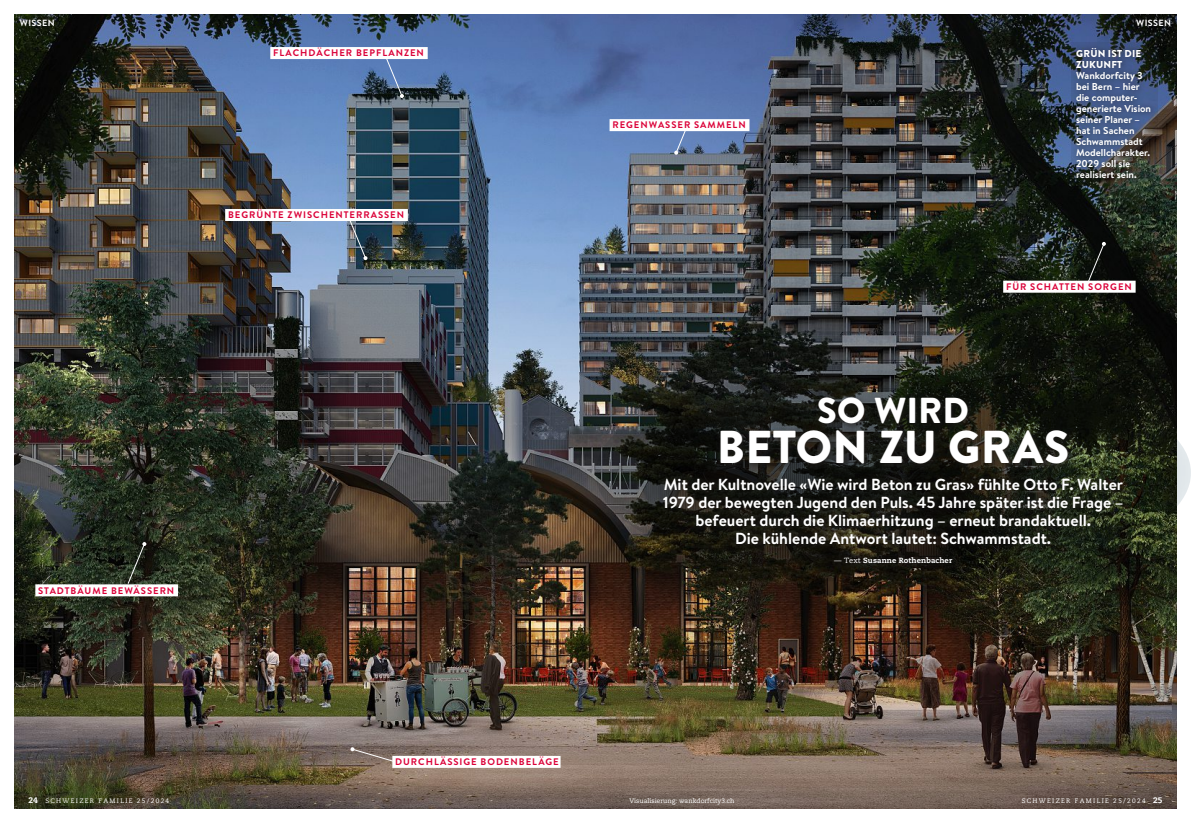
<style>
.page{position:relative;width:1191px;height:823px;background:#fff}
.page>*{position:absolute;margin:0;border:0;box-sizing:border-box;transform-origin:0 0}
.t1{font:46px "Brandon Grotesque Black OV BFVCIS";letter-spacing:.01em;color:#fff}
.t2{font:36px "Brandon Grotesque Black OV BFVCIS";letter-spacing:.005em;color:#fff}
.t3{font:16px/18px "Brandon Text Bold OV BFVCIT";color:#fff;text-align:center}
.t4{font:10px/11px "Brandon Text Bold OV BFVCIT";color:#fff}
.t5{font:10px/11px "Brandon Grotesque Black OV BFVCIS";letter-spacing:.02em;color:#fff}
.t6{font:9.5px "Brandon Grotesque Bold OV BFVCIV";letter-spacing:.1em;color:#db0038}
.t7{font:9px "Brandon Grotesque Bold OV BFVCIV";letter-spacing:.04em;color:#fff}
.t8{font:7.5px "Caecilia Heavy OV BFVCIU";letter-spacing:.015em;color:#fff}
.t9{font:6.5px "Caecilia Roman OV BFVCIR";letter-spacing:.2em;color:#fff}
.t10{font:6.5px "Caecilia Roman OV BFVCIR";color:#fff}
.s1{font-family:"Caecilia Roman OV BFVCIR"}
.s2{font-family:"Caecilia Heavy OV BFVCIU";font-size:8px}
</style>
<div class="page">
<img style="left:14px;top:14px;width:1162px;height:794px">
<svg style="left:595px;top:362px;width:596px;height:221px;background:#24261e"></svg>
<div style="left:716px;top:393px;width:359px;height:79px;background:#1f1c1a;opacity:.75"></div>
<div style="left:659px;top:472px;width:471px;height:78px;background:#1f1c1a;opacity:.75"></div>
<div style="left:829px;top:551px;width:128px;height:18px;background:#1f1c1a;opacity:.75"></div>
<div style="left:1071px;top:42px;width:86px;height:143px;background:#1f1c1a;opacity:.75"></div>
<div style="left:609px;top:119px;width:140px;height:12px;background:#fff"></div>
<div style="left:225px;top:209px;width:183px;height:12px;background:#fff"></div>
<div style="left:35px;top:584px;width:143px;height:12px;background:#fff"></div>
<div style="left:270px;top:47px;width:158px;height:12px;background:#fff"></div>
<div style="left:1003px;top:280px;width:132px;height:12px;background:#fff"></div>
<div style="left:392px;top:755px;width:168px;height:12px;background:#fff"></div>
<svg style="left:384px;top:59px;width:20px;height:39px"></svg>
<svg style="left:674px;top:131px;width:13px;height:24px"></svg>
<svg style="left:348px;top:221px;width:19px;height:39px"></svg>
<svg style="left:127px;top:541px;width:19px;height:43px"></svg>
<svg style="left:1086px;top:242px;width:20px;height:39px"></svg>
<svg style="left:350px;top:746px;width:45px;height:16px"></svg>
<p class="t7" style="left:20px;top:18px;width:36px">WISSEN</p>
<p class="t7" style="left:1136px;top:18px;width:36px">WISSEN</p>
<p class="t6" style="left:273px;top:47px;width:152px">FLACHDÄCHER BEPFLANZEN</p>
<p class="t6" style="left:228px;top:209px;width:178px">BEGRÜNTE ZWISCHENTERRASSEN</p>
<p class="t6" style="left:38px;top:584px;width:138px">STADTBÄUME BEWÄSSERN</p>
<p class="t6" style="left:612px;top:119px;width:135px">REGENWASSER SAMMELN</p>
<p class="t5" style="left:1076px;top:48px;width:67px">GRÜN IST DIE<br>ZUKUNFT</p>
<p class="t4" style="left:1076px;top:70px;width:77px">Wankdorfcity 3 bei Bern – hier die computer&shy;generierte Vision seiner Planer – hat in Sachen<br>Schwammstadt<br>Modellcharakter.<br>2029 soll sie realisiert sein.</p>
<p class="t6" style="left:1006px;top:281px;width:127px">FÜR SCHATTEN SORGEN</p>
<h2 class="t2" style="left:817px;top:389px;width:153px">SO WIRD</h2>
<h1 class="t1" style="left:717px;top:420px;width:354px">BETON ZU GRAS</h1>
<p class="t3" style="left:663px;top:475px;width:462px">Mit der Kultnovelle «Wie wird Beton zu Gras» fühlte Otto F. Walter 1979 der bewegten Jugend den Puls. 45 Jahre später ist die Frage – befeuert durch die Klimaerhitzung – erneut brandaktuell.<br>Die kühlende Antwort lautet: Schwammstadt.</p>
<p class="t8" style="left:834px;top:556px;width:119px"><span class="s1">— Text</span> Susanne Rothenbacher</p>
<p class="t6" style="left:395px;top:755px;width:165px">DURCHLÄSSIGE BODENBELÄGE</p>
<p class="t9" style="left:28px;top:796px;width:142px"><span class="s2">24</span> SCHWEIZER FAMILIE 25/2024</p>
<p class="t9" style="left:1021px;top:796px;width:142px">SCHWEIZER FAMILIE 25/2024 <span class="s2">25</span></p>
<p class="t10" style="left:629px;top:796px;width:107px">Visualisierung: wankdorfcity3.ch</p>
</div>
